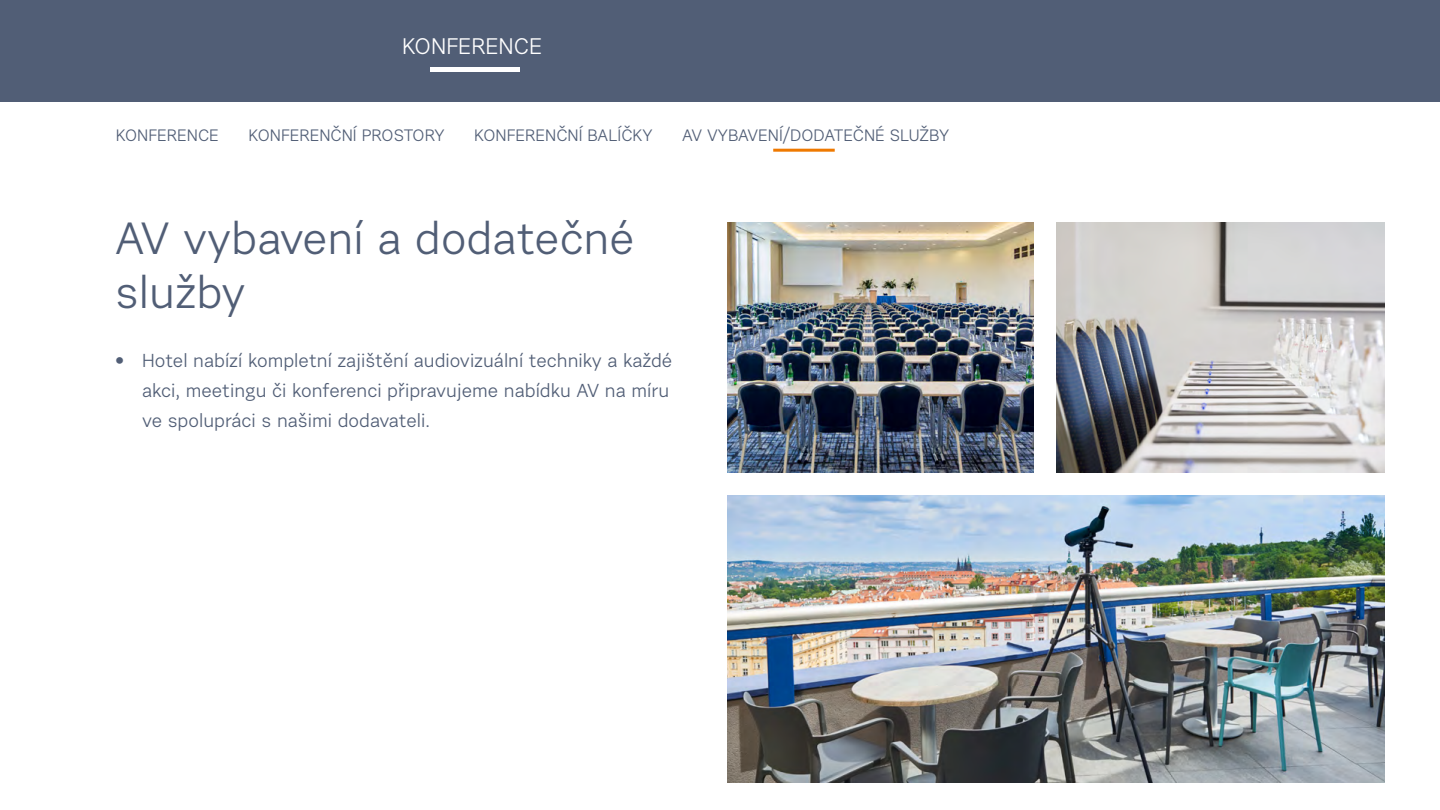
<style>
.page{position:relative;width:1440px;height:810px;background:#fff}
.page>*{position:absolute;margin:0;border:0;box-sizing:border-box;transform-origin:0 0}
.t1{font:45px/54px "Urban Grotesk Re Bo";color:#515e76}
.t2{font:22.5px "Urban Grotesk Re Bo";color:#fff}
.t3{font:18.75px/30px "Urban Grotesk Re Bo";color:#515e76}
.t4{font:16.5px "Urban Grotesk Re Bo";color:#515e76}
</style>
<div class="page">
<hr style="left:773px;top:149px;width:62px;height:3px;background:#ef7900">
<img style="left:728px;top:222px;width:306px;height:251px">
<img style="left:1056px;top:222px;width:328px;height:251px">
<img style="left:728px;top:495px;width:656px;height:288px">
<div style="left:0;top:0;width:1440px;height:102px;background:#515e76"></div>
<hr style="left:430px;top:67px;width:89px;height:4px;background:#fff">
<p class="t2" style="left:402px;top:32px;width:142px">KONFERENCE</p>
<p class="t4" style="left:116px;top:125px;width:104px">KONFERENCE</p>
<p class="t4" style="left:249px;top:125px;width:198px">KONFERENČNÍ PROSTORY</p>
<p class="t4" style="left:474px;top:125px;width:180px">KONFERENČNÍ BALÍČKY</p>
<p class="t4" style="left:682px;top:125px;width:268px">AV VYBAVENÍ/DODATEČNÉ SLUŽBY</p>
<h1 class="t1" style="left:115px;top:211px;width:521px">AV vybavení a dodatečné služby</h1>
<p class="t3" style="left:142px;top:345px;width:532px;text-indent:-27px">• Hotel nabízí kompletní zajištění audiovizuální techniky a každé akci, meetingu či konferenci připravujeme nabídku AV na míru ve spolupráci s našimi dodavateli.</p>
</div>
